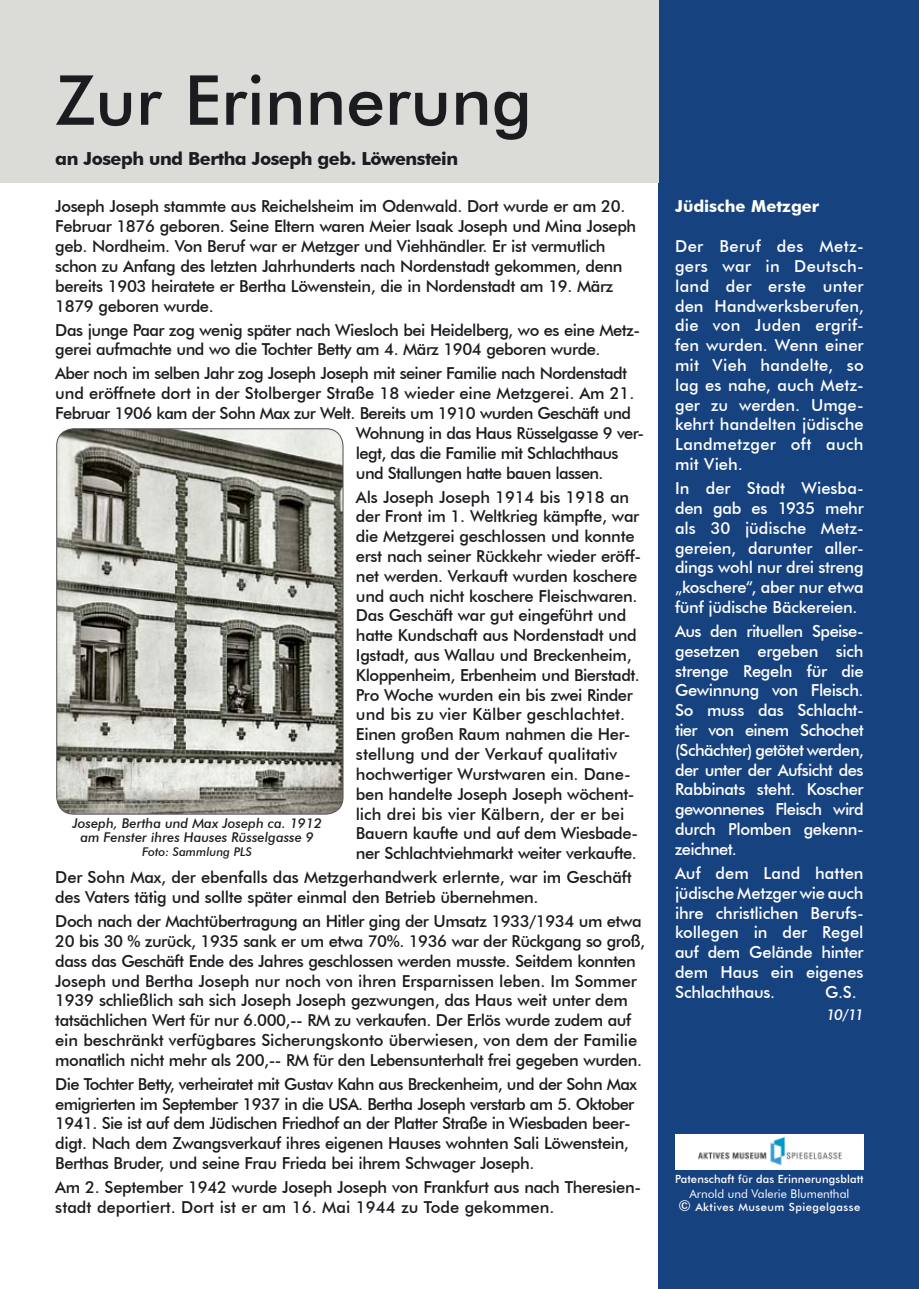
<style>
.page{position:relative;width:919px;height:1289px;background:#fff}
.page>*{position:absolute;margin:0;border:0;box-sizing:border-box;transform-origin:0 0}
.t1{font:500 69px "Futura BT";color:#1b1c20}
.t2{font:700 18px "Futura BT";letter-spacing:-.03em;color:#1b1c20}
.t3{font:500 16.5px/19.8px "Futura BT";letter-spacing:-.025em;color:#1b1c20}
.t4{font:500 16.5px/19.8px "Futura BT";letter-spacing:-.015em;color:#fff;text-align:justify}
.t5{font:700 16.5px "Futura BT";letter-spacing:-.005em;color:#fff}
.t6{font:italic 500 15px "Futura BT";color:#fff}
.t7{font:italic 500 13.5px/13.5px "Futura BT";color:#1b1c20;text-align:center}
.t8{font:12px "Futura BT";color:#fff}
.t9{font:italic 500 12px "Futura BT";color:#1b1c20}
.t10{font:500 11.25px "Futura BT";letter-spacing:.01em;color:#fff}
.t11{font:500 11.25px "Futura BT";letter-spacing:.04em;color:#fff}
.s1{font-size:15px}
</style>
<div class="page">
<div style="left:658px;top:0;width:260px;height:1288px;background:#164280"></div>
<div style="left:0;top:0;width:658px;height:183px;background:#dbdcd7"></div>
<img style="left:57px;top:429px;width:286px;height:385px;border-radius:17px">
<div style="left:57px;top:428px;width:286px;height:386px;border:1px solid #504e53;border-radius:17px"></div>
<div style="left:675px;top:1134px;width:188px;height:35px;background:#fff"></div>
<img style="left:698px;top:1137px;width:143px;height:28px">
<h1 class="t1" style="left:55px;top:58px;width:478px">Zur Erinnerung</h1>
<p class="t2" style="left:55px;top:148px;width:404px">an Joseph und Bertha Joseph geb. Löwenstein</p>
<p class="t3" style="left:55px;top:196px;width:582px">Joseph Joseph stammte aus Reichelsheim im Odenwald. Dort wurde er am 20.<br>Februar 1876 geboren. Seine Eltern waren Meier Isaak Joseph und Mina Joseph geb. Nordheim. Von Beruf war er Metzger und Viehhändler. Er ist vermutlich schon zu Anfang des letzten Jahrhunderts nach Nordenstadt gekommen, denn bereits 1903 heiratete er Bertha Löwenstein, die in Nordenstadt am 19. März 1879 geboren wurde.</p>
<p class="t3" style="left:55px;top:320px;width:586px">Das junge Paar zog wenig später nach Wiesloch bei Heidelberg, wo es eine Metz&shy;gerei aufmachte und wo die Tochter Betty am 4. März 1904 geboren wurde.</p>
<p class="t3" style="left:55px;top:363px;width:573px">Aber noch im selben Jahr zog Joseph Joseph mit seiner Familie nach Nordenstadt</p>
<p class="t3" style="left:55px;top:383px;width:580px">und eröffnete dort in der Stolberger Straße 18 wieder eine Metzgerei. Am 21.</p>
<p class="t3" style="left:55px;top:403px;width:577px">Februar 1906 kam der Sohn Max zur Welt. Bereits um 1910 wurden Geschäft und</p>
<p class="t3" style="left:356px;top:423px;width:290px">Wohnung in das Haus Rüsselgasse 9 ver-</p>
<p class="t3" style="left:356px;top:443px;width:264px">legt, das die Familie mit Schlachthaus</p>
<p class="t3" style="left:356px;top:462px;width:249px">und Stallungen hatte bauen lassen.</p>
<p class="t3" style="left:356px;top:486px;width:286px">Als Joseph Joseph 1914 bis 1918 an der Front im 1. Weltkrieg kämpfte, war die Metzgerei geschlossen und konnte erst nach seiner Rückkehr wieder eröff&shy;net werden. Verkauft wurden koschere und auch nicht koschere Fleischwaren.<br>Das Geschäft war gut eingeführt und hatte Kundschaft aus Nordenstadt und Igstadt, aus Wallau und Breckenheim, Kloppenheim, Erbenheim und Bierstadt.<br>Pro Woche wurden ein bis zwei Rinder und bis zu vier Kälber geschlachtet.<br>Einen großen Raum nahmen die Her&shy;stellung und der Verkauf qualitativ hochwertiger Wurstwaren ein. Dane&shy;ben handelte Joseph Joseph wöchent&shy;lich drei bis vier Kälbern, der er bei Bauern kaufte und auf dem Wiesbade&shy;ner Schlachtviehmarkt weiter verkaufte.</p>
<p class="t3" style="left:55px;top:867px;width:578px">Der Sohn Max, der ebenfalls das Metzgerhandwerk erlernte, war im Geschäft des Vaters tätig und sollte später einmal den Betrieb übernehmen.</p>
<p class="t3" style="left:55px;top:911px;width:591px">Doch nach der Machtübertragung an Hitler ging der Umsatz 1933/1934 um etwa 20 bis 30 % zurück, 1935 sank er um etwa 70%. 1936 war der Rückgang so groß, dass das Geschäft Ende des Jahres geschlossen werden musste. Seitdem konnten Joseph und Bertha Joseph nur noch von ihren Ersparnissen leben. Im Sommer 1939 schließlich sah sich Joseph Joseph gezwungen, das Haus weit unter dem tatsächlichen Wert für nur 6.000,-- RM zu verkaufen. Der Erlös wurde zudem auf ein beschränkt verfügbares Sicherungskonto überwiesen, von dem der Familie monatlich nicht mehr als 200,-- RM für den Lebensunterhalt frei gegeben wurden.</p>
<p class="t3" style="left:55px;top:1073px;width:583px">Die Tochter Betty, verheiratet mit Gustav Kahn aus Breckenheim, und der Sohn Max emigrierten im September 1937 in die USA. Bertha Joseph verstarb am 5. Oktober 1941. Sie ist auf dem Jüdischen Friedhof an der Platter Straße in Wiesbaden beer&shy;digt. Nach dem Zwangsverkauf ihres eigenen Hauses wohnten Sali Löwenstein, Berthas Bruder, und seine Frau Frieda bei ihrem Schwager Joseph.</p>
<p class="t3" style="left:55px;top:1177px;width:587px">Am 2. September 1942 wurde Joseph Joseph von Frankfurt aus nach Theresien&shy;stadt deportiert. Dort ist er am 16. Mai 1944 zu Tode gekommen.</p>
<p class="t7" style="left:72px;top:816px;width:251px">Joseph, Bertha und Max Joseph ca. 1912 am Fenster ihres Hauses Rüsselgasse 9</p>
<p class="t9" style="left:142px;top:844px;width:112px">Foto: Sammlung PLS</p>
<p class="t5" style="left:675px;top:196px;width:145px">Jüdische Metzger</p>
<p class="t4" style="left:675px;top:236px;width:190px">Der Beruf des Metz&shy;gers war in Deutsch&shy;land der erste unter den Handwerksberufen, die von Juden ergrif&shy;fen wurden. Wenn einer mit Vieh handelte, so lag es nahe, auch Metz&shy;ger zu werden. Umge&shy;kehrt handelten jüdische Landmetzger oft auch mit Vieh.</p>
<p class="t4" style="left:675px;top:478px;width:190px">In der Stadt Wiesba&shy;den gab es 1935 mehr als 30 jüdische Metz&shy;gereien, darunter aller&shy;dings wohl nur drei streng „koschere“, aber nur etwa fünf jüdische Bäckereien.</p>
<p class="t4" style="left:675px;top:621px;width:190px">Aus den rituellen Speise&shy;gesetzen ergeben sich strenge Regeln für die Gewinnung von Fleisch.<br>So muss das Schlacht&shy;tier von einem Schochet (Schächter) getötet werden, der unter der Aufsicht des Rabbinats steht. Koscher gewonnenes Fleisch wird durch Plomben gekenn&shy;zeichnet.</p>
<p class="t4" style="left:675px;top:863px;width:190px">Auf dem Land hatten jüdische Metzger wie auch ihre christlichen Berufs&shy;kollegen in der Regel auf dem Gelände hinter dem Haus ein eigenes Schlachthaus.</p>
<p class="t4" style="left:825px;top:981px;width:33px">G.S.</p>
<p class="t6" style="left:826px;top:1005px;width:39px">10/11</p>
<p class="t10" style="left:675px;top:1172px;width:190px">Patenschaft für das Erinnerungsblatt</p>
<p class="t8" style="left:689px;top:1186px;width:161px">Arnold und Valerie Blumenthal</p>
<p class="t11" style="left:678px;top:1200px;width:183px"><span class="s1">©</span> Aktives Museum Spiegelgasse</p>
</div>
